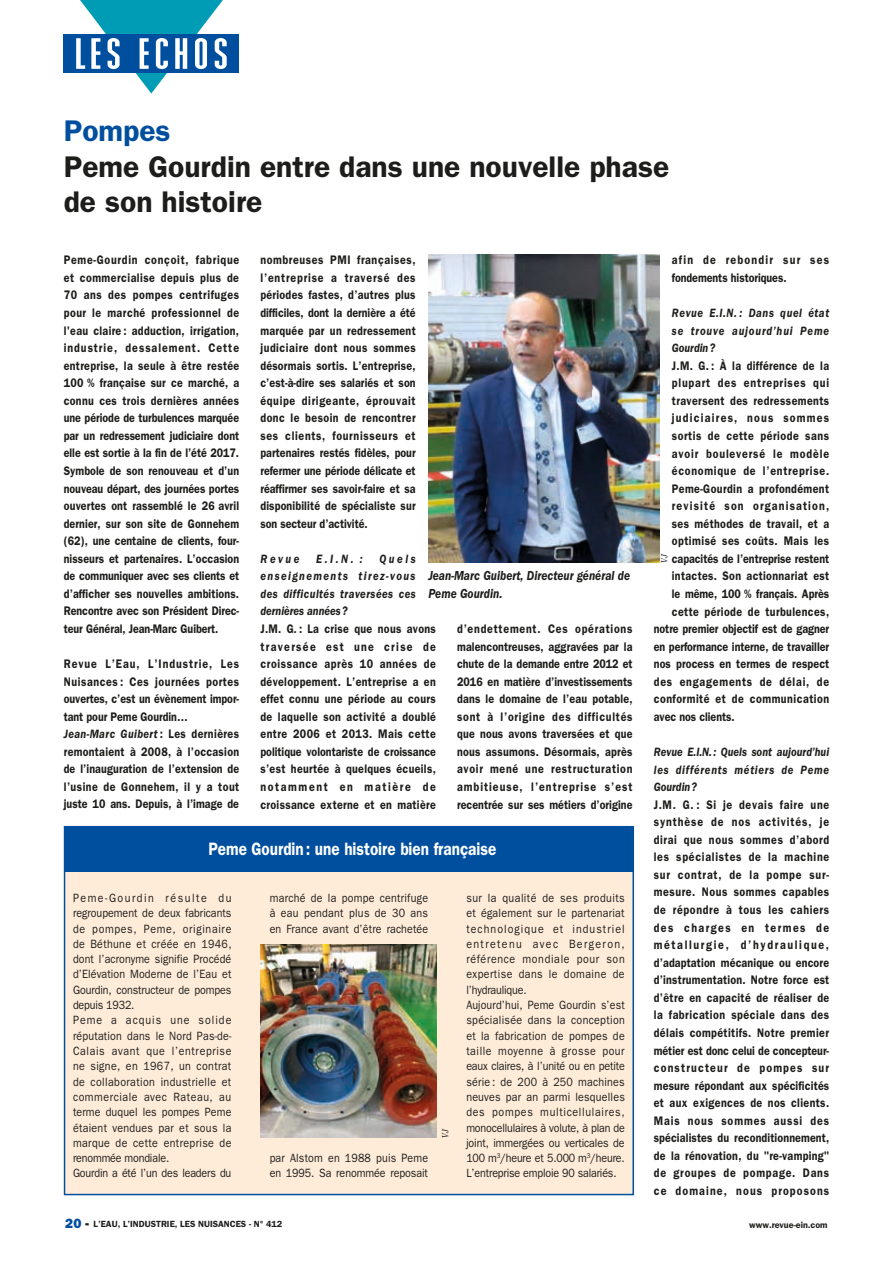
<style>
.page{position:relative;width:893px;height:1263px;background:#fff}
.page>*{position:absolute;margin:0;border:0;box-sizing:border-box;transform-origin:0 0}
.t1{font:600 30px/35.1px "ITC Franklin Gothic Std";color:#1d1d1b}
.t2{font:600 30px "ITC Franklin Gothic Std";color:#004f9f}
.t3{font:600 18px "ITC Franklin Gothic Std";color:#fff;scale:.85 1}
.t4{font:italic 600 13.5px/17.5px "ITC Franklin Gothic Std";color:#1d1d1b;scale:.85 1}
.t5{font:600 12.45px/17.5px "ITC Franklin Gothic Std";letter-spacing:.03em;color:#1d1d1b;text-align:justify;scale:.86 1}
.t6{font:600 12.45px/17.5px "ITC Franklin Gothic Std";letter-spacing:.01em;color:#1d1d1b;scale:.86 1}
.t7{font:600 12.45px/17.5px "ITC Franklin Gothic Std";letter-spacing:-.005em;color:#1d1d1b;scale:.86 1}
.t8{font:italic 600 12.45px/17.5px "ITC Franklin Gothic Std";letter-spacing:.065em;color:#1d1d1b;text-align:justify;scale:.86 1}
.t9{font:600 12.45px "ITC Franklin Gothic Std";letter-spacing:.07em;color:#1d1d1b;scale:.86 1}
.t10{font:600 12.45px "ITC Franklin Gothic Std";letter-spacing:.075em;color:#1d1d1b;scale:.86 1}
.t11{font:600 12.45px "ITC Franklin Gothic Std";letter-spacing:.05em;color:#1d1d1b;scale:.86 1}
.t12{font:600 12.45px "ITC Franklin Gothic Std";letter-spacing:.105em;color:#1d1d1b;scale:.86 1}
.t13{font:600 12.45px "ITC Franklin Gothic Std";letter-spacing:.08em;color:#1d1d1b;scale:.86 1}
.t14{font:600 12.45px "ITC Franklin Gothic Std";letter-spacing:.115em;color:#1d1d1b;scale:.86 1}
.t15{font:12px/15.3px "ITC Franklin Gothic Std";letter-spacing:.02em;color:#1d1d1b;scale:.89 1}
.t16{font:12px/15.3px "ITC Franklin Gothic Std";letter-spacing:-.005em;color:#1d1d1b;scale:.89 1}
.t17{font:600 9px "ITC Franklin Gothic Std";color:#1d1d1b}
.t18{font:italic 9px "Century Std";color:#1d1d1b;scale:.85 1}
.s1{font-style:italic}
.s2{font-family:"ITC Franklin Gothic Std Hvy";font-weight:400;font-size:13.5px;color:#004f9f}
.s3{font-family:"ITC Franklin Gothic Std Hvy";font-weight:400;font-size:13.5px}
</style>
<div class="page">
<svg style="left:64px;top:0;width:175px;height:94px"></svg>
<img style="left:428px;top:254px;width:231px;height:309px">
<div style="left:64px;top:826px;width:570px;height:369px;background:#feebd8;border:2px solid #004f9f"></div>
<div style="left:64px;top:826px;width:568px;height:45px;background:#004f9f"></div>
<img style="left:260px;top:945px;width:177px;height:193px">
<h1 class="t2" style="left:64px;top:113px;width:108px">Pompes</h1>
<h1 class="t1" style="left:64px;top:149px;width:607px">Peme Gourdin entre dans une nouvelle phase de son histoire</h1>
<p class="t5" style="left:64px;top:251px;width:206px">Peme-Gourdin conçoit, fabrique et commercialise depuis plus de 70 ans des pompes centrifuges pour le marché professionnel de l'eau claire : adduction, irrigation, industrie, dessalement. Cette entreprise, la seule à être restée 100 % française sur ce marché, a connu ces trois dernières années une période de turbulences marquée par un redressement judiciaire dont elle est sortie à la fin de l’été 2017.<br>Symbole de son renouveau et d’un nouveau départ, des journées portes ouvertes ont rassemblé le 26 avril dernier, sur son site de Gonnehem (62), une centaine de clients, four&shy;nisseurs et partenaires. L’occasion de communiquer avec ses clients et d’afficher ses nouvelles ambitions.<br>Rencontre avec son Président Direc&shy;teur Général, Jean-Marc Guibert.</p>
<p class="t6" style="left:64px;top:655px;width:206px">Revue L’Eau, L’Industrie, Les<br>Nuisances : Ces journées portes ouvertes, c’est un évènement impor&shy;tant pour Peme Gourdin…<br><span class="s1">Jean-Marc Guibert</span> : Les dernières remontaient à 2008, à l’occasion de l’inauguration de l’extension de l’usine de Gonnehem, il y a tout juste 10 ans. Depuis, à l’image de</p>
<p class="t5" style="left:260px;top:251px;width:182px">nombreuses PMI françaises, l’entreprise a traversé des périodes fastes, d’autres plus difficiles, dont la dernière a été marquée par un redressement judiciaire dont nous sommes désormais sortis. L’entreprise, c’est-à-dire ses salariés et son équipe dirigeante, éprouvait donc le besoin de rencontrer ses clients, fournisseurs et partenaires restés fidèles, pour refermer une période délicate et réaffirmer ses savoir-faire et sa disponibilité de spécialiste sur son secteur d’activité.</p>
<p class="t8" style="left:260px;top:550px;width:47px">Revue</p>
<p class="t8" style="left:316px;top:550px;width:56px">E.I.N. :</p>
<p class="t5" style="left:260px;top:550px;width:206px;text-align:left;text-indent:119px"><span class="s1">Quels enseignements tirez-vous<br>des difficultés traversées ces dernières années?<br></span>J.M. G<span class="s1">.</span> : La crise que nous avons traversée est une crise de croissance après 10 années de développement. L’entreprise a en effet connu une période au cours de laquelle son activité a doublé entre 2006 et 2013. Mais cette politique volontariste de croissance s’est heurtée à quelques écueils, notamment en matière de croissance externe et en matière</p>
<p class="t4" style="left:428px;top:567px;width:239px">Jean-Marc Guibert, Directeur général de<br>Peme Gourdin.</p>
<p class="t5" style="left:457px;top:620px;width:206px">d’endettement. Ces opérations malencontreuses, aggravées par la chute de la demande entre 2012 et 2016 en matière d’investissements dans le domaine de l’eau potable, sont à l’origine des difficultés que nous avons traversées et que nous assumons. Désormais, après avoir mené une restructuration ambitieuse, l’entreprise s’est recentrée sur ses métiers d’origine</p>
<h2 class="t3" style="left:208px;top:838px;width:340px">Peme Gourdin: une histoire bien française</h2>
<p class="t15" style="left:270px;top:890px;width:180px;text-align:justify">marché de la pompe centrifuge à eau pendant plus de 30 ans en France avant d’être rachetée</p>
<p class="t15" style="left:466px;top:890px;width:180px">sur la qualité de ses produits et également sur le partenariat technologique et industriel entretenu avec Bergeron, référence mondiale pour son expertise dans le domaine de l’hydraulique.<br>Aujourd’hui, Peme Gourdin s’est spécialisée dans la conception et la fabrication de pompes de taille moyenne à grosse pour eaux claires, à l’unité ou en petite série : de 200 à 250 machines neuves par an parmi lesquelles des pompes multicellulaires, monocellulaires à volute, à plan de joint, immergées ou verticales de<br>100 m<sup>3</sup>/heure et 5.000 m<sup>3</sup>/heure.<br>L’entreprise emploie 90 salariés.</p>
<p class="t15" style="left:73px;top:890px;width:180px">Peme-Gourdin résulte du regroupement de deux fabricants de pompes, Peme, originaire de Béthune et créée en 1946, dont l’acronyme signifie Procédé d’Elévation Moderne de l’Eau et<br>Gourdin, constructeur de pompes depuis 1932.<br>Peme a acquis une solide réputation dans le Nord Pas-de-<br>Calais avant que l’entreprise ne signe, en 1967, un contrat de collaboration industrielle et commerciale avec Rateau, au terme duquel les pompes Peme étaient vendues par et sous la marque de cette entreprise de renommée mondiale.<br>Gourdin a été l’un des leaders du</p>
<p class="t18" style="left:440px;top:1138px;width:12px;rotate:-90deg">VJ</p>
<p class="t16" style="left:270px;top:1150px;width:180px">par Alstom en 1988 puis Peme en 1995. Sa renommée reposait</p>
<p class="t7" style="left:672px;top:251px;width:184px">afin de rebondir sur ses fondements historiques.</p>
<p class="t8" style="left:672px;top:304px;width:184px">Revue E.I.N. : Dans quel état se trouve aujourd’hui Peme Gourdin?</p>
<p class="t5" style="left:672px;top:357px;width:184px">J.M. G. : À la différence de la</p>
<p class="t10" style="left:672px;top:376px;width:184px">plupart des entreprises qui</p>
<p class="t5" style="left:672px;top:392px;width:184px">traversent des redressements</p>
<p class="t14" style="left:672px;top:411px;width:184px">judiciaires, nous sommes</p>
<p class="t11" style="left:672px;top:428px;width:184px">sortis de cette période sans</p>
<p class="t13" style="left:672px;top:446px;width:184px">avoir bouleversé le modèle</p>
<p class="t9" style="left:672px;top:463px;width:185px">économique de l’entreprise.</p>
<p class="t5" style="left:672px;top:480px;width:184px">Peme-Gourdin a profondément</p>
<p class="t12" style="left:672px;top:499px;width:184px">revisité son organisation,</p>
<p class="t5" style="left:672px;top:515px;width:184px">ses méthodes de travail, et a</p>
<p class="t5" style="left:672px;top:532px;width:184px">optimisé ses coûts. Mais les</p>
<p class="t7" style="left:672px;top:550px;width:184px">capacités de l’entreprise restent</p>
<p class="t5" style="left:672px;top:567px;width:185px">intactes. Son actionnariat est</p>
<p class="t7" style="left:672px;top:585px;width:184px">le même, 100 % français. Après</p>
<p class="t5" style="left:672px;top:602px;width:185px">cette période de turbulences,</p>
<p class="t7" style="left:654px;top:620px;width:205px">notre premier objectif est de gagner</p>
<p class="t7" style="left:654px;top:638px;width:205px">en performance interne, de travailler</p>
<p class="t5" style="left:654px;top:655px;width:206px">nos process en termes de respect</p>
<p class="t9" style="left:654px;top:674px;width:205px">des engagements de délai, de</p>
<p class="t5" style="left:654px;top:690px;width:205px">conformité et de communication</p>
<p class="t7" style="left:654px;top:708px;width:96px">avec nos clients.</p>
<p class="t8" style="left:654px;top:743px;width:205px">Revue E.I.N.: Quels sont aujourd’hui les différents métiers de Peme Gourdin?</p>
<p class="t5" style="left:654px;top:796px;width:206px">J.M. G. : Si je devais faire une synthèse de nos activités, je dirai que nous sommes d’abord les spécialistes de la machine sur contrat, de la pompe sur&shy;mesure. Nous sommes capables de répondre à tous les cahiers des charges en termes de métallurgie, d’hydraulique, d’adaptation mécanique ou encore d’instrumentation. Notre force est d’être en capacité de réaliser de la fabrication spéciale dans des délais compétitifs. Notre premier métier est donc celui de concepteur&shy;constructeur de pompes sur mesure répondant aux spécificités et aux exigences de nos clients.<br>Mais nous sommes aussi des spécialistes du reconditionnement, de la rénovation, du "re-vamping" de groupes de pompage. Dans ce domaine, nous proposons</p>
<p class="t18" style="left:659px;top:563px;width:12px;rotate:-90deg">VJ</p>
<p class="t17" style="left:65px;top:1218px;width:219px"><span class="s2">20</span> <span class="s3">-</span> L’EAU, L’INDUSTRIE, LES NUISANCES - N° 412</p>
<p class="t17" style="left:749px;top:1219px;width:80px">www.revue-ein.com</p>
</div>
